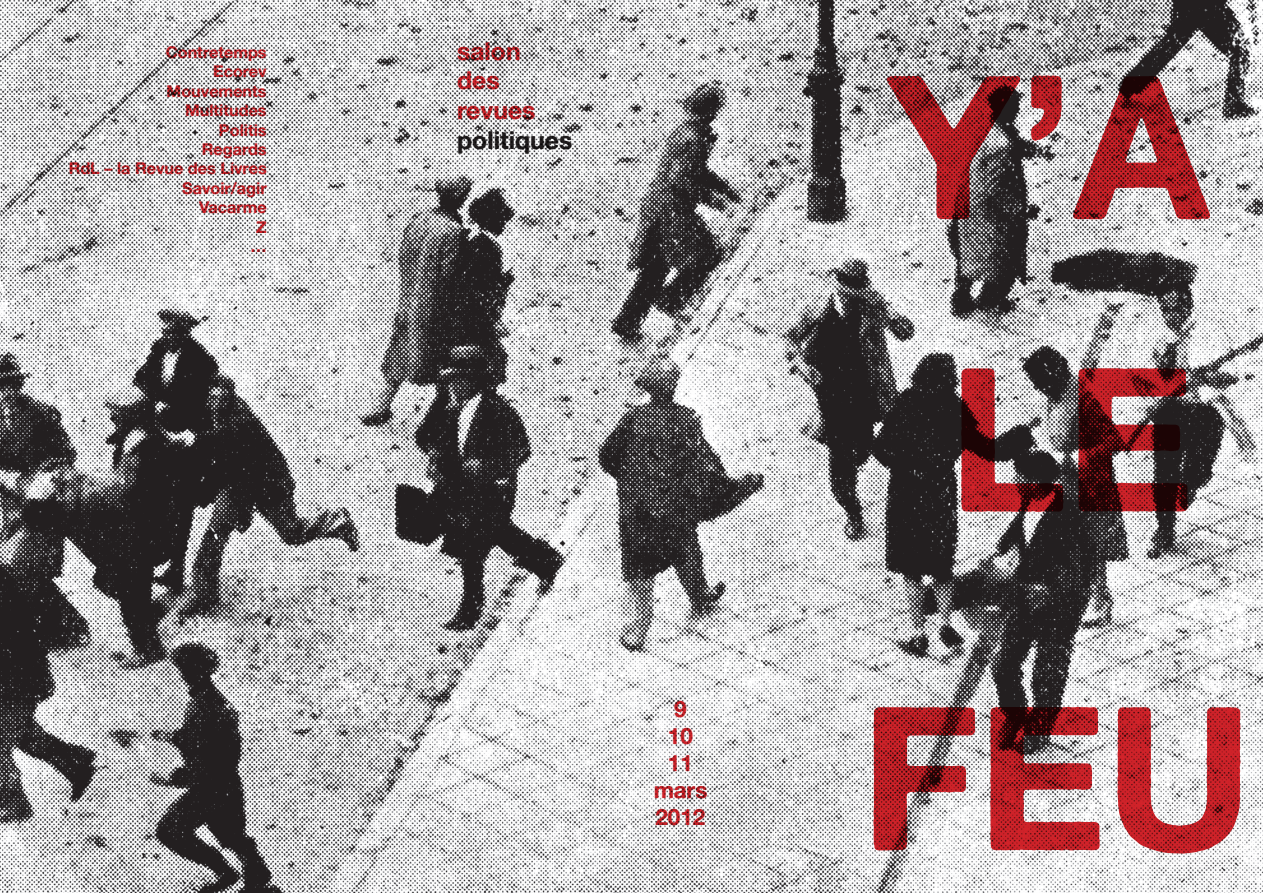
<style>
.page{position:relative;width:1263px;height:893px;background:#fff}
.page>*{position:absolute;margin:0;border:0;box-sizing:border-box;transform-origin:0 0}
.t1{font:197.25px/338.7px "Alte Haas Grotesk Bold";color:#d1232a;text-align:center}
.t2{font:24.75px/29.7px "Alte Haas Grotesk Bold";color:#d1232a}
.t3{font:24.75px "Alte Haas Grotesk Bold";color:#231f20}
.t4{font:22.5px/27px "Alte Haas Grotesk Bold";color:#d1232a;text-align:center}
.t5{font:16.2px/19.5px "Alte Haas Grotesk Bold";color:#d1232a;text-align:right}
</style>
<div class="page">
<img style="left:0;top:0;width:1263px;height:893px">
<p class="t5" style="left:69px;top:42px;width:200px">Contretemps<br>Ecorev<br>Mouvements<br>Multitudes<br>Politis<br>Regards<br>RdL – la Revue des Livres<br>Savoir/agir<br>Vacarme<br>Z<br>…</p>
<h2 class="t2" style="left:457px;top:36px;width:80px">salon des revues</h2>
<h2 class="t3" style="left:457px;top:124px;width:117px">politiques</h2>
<h3 class="t4" style="left:653px;top:695px;width:56px">9<br>10<br>11 mars<br>2012</h3>
<h1 class="t1" style="left:887px;top:-27px;width:323px">y’a</h1>
<h1 class="t1" style="left:861px;top:266px;width:392px">le feu</h1>
</div>
